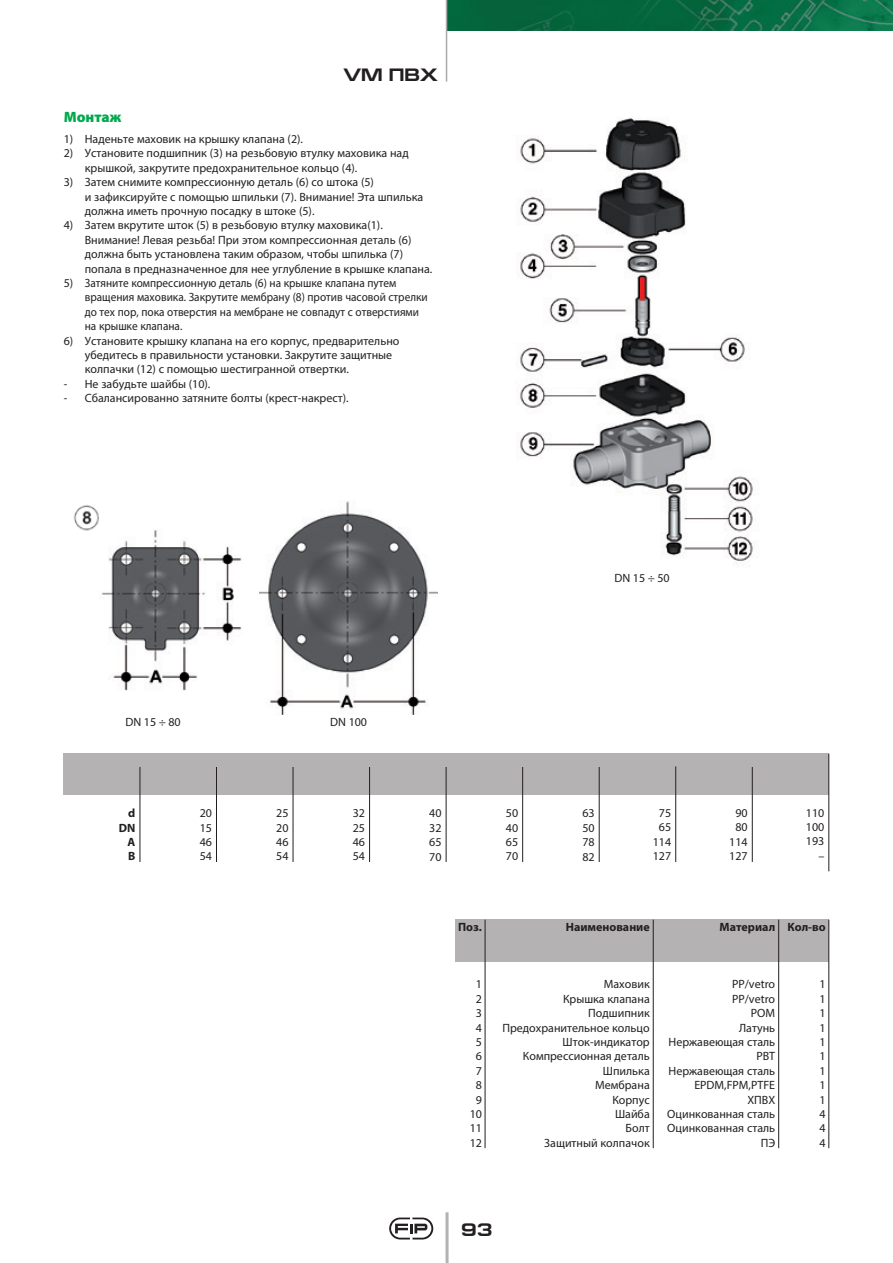
<style>
.page{position:relative;width:893px;height:1263px;background:#fff}
.page>*{position:absolute;margin:0;border:0;box-sizing:border-box;transform-origin:0 0}
.t1{font:700 18px "Europe Ext";color:#231f20}
.t2{font:900 15px "Myriad Pro";color:#00a94e}
.t3{font:12px/14.4px "Myriad Pro";color:#231f20;text-align:justify}
.t4{font:700 12px/14.4px "Myriad Pro";color:#231f20;text-align:right}
</style>
<div class="page">
<hr style="left:446px;top:1212px;width:3px;height:51px;background:#b4b2b2">
<svg style="left:389px;top:1217px;width:44px;height:22px"></svg>
<img style="left:447px;top:0;width:446px;height:30px">
<hr style="left:446px;top:0;width:1px;height:82px;background:#a8a9ad">
<img style="left:517px;top:118px;width:236px;height:447px">
<img style="left:73px;top:505px;width:26px;height:26px">
<img style="left:259px;top:501px;width:179px;height:213px">
<img style="left:101px;top:529px;width:141px;height:162px">
<div style="left:64px;top:754px;width:765px;height:41px;background:#b4b2b2"></div>
<hr style="left:828px;top:754px;width:1px;height:117px;background:#231f20">
<hr style="left:522px;top:767px;width:1px;height:95px;background:#231f20">
<hr style="left:599px;top:767px;width:1px;height:95px;background:#231f20">
<hr style="left:446px;top:767px;width:1px;height:95px;background:#231f20">
<hr style="left:293px;top:767px;width:1px;height:95px;background:#231f20">
<hr style="left:216px;top:767px;width:1px;height:95px;background:#231f20">
<hr style="left:140px;top:767px;width:1px;height:95px;background:#231f20">
<hr style="left:369px;top:767px;width:1px;height:95px;background:#231f20">
<hr style="left:675px;top:766px;width:1px;height:96px;background:#231f20">
<hr style="left:752px;top:767px;width:1px;height:95px;background:#231f20">
<div style="left:455px;top:920px;width:374px;height:42px;background:#b4b2b2"></div>
<hr style="left:828px;top:920px;width:1px;height:228px;background:#231f20">
<hr style="left:778px;top:920px;width:1px;height:228px;background:#231f20">
<hr style="left:485px;top:920px;width:1px;height:228px;background:#231f20">
<hr style="left:653px;top:920px;width:1px;height:228px;background:#231f20">
<h1 class="t1" style="left:343px;top:65px;width:96px">VM ПВХ</h1>
<p class="t2" style="left:64px;top:107px;width:59px">Монтаж</p>
<p class="t3" style="left:64px;top:132px;width:241px">1) Наденьте маховик на крышку клапана (2).</p>
<p class="t3" style="left:85px;top:146px;width:325px;text-indent:-21px">2) Установите подшипник (3) на резьбовую втулку маховика над крышкой, закрутите предохранительное кольцо (4).</p>
<p class="t3" style="left:85px;top:175px;width:340px;text-align:left;text-indent:-21px">3) Затем снимите компрессионную деталь (6) со штока (5)<br>и зафиксируйте с помощью шпильки (7). Внимание! Эта шпилька должна иметь прочную посадку в штоке (5).</p>
<p class="t3" style="left:85px;top:218px;width:349px;text-align:left;text-indent:-21px">4) Затем вкрутите шток (5) в резьбовую втулку маховика(1).<br>Внимание! Левая резьба! При этом компрессионная деталь (6) должна быть установлена таким образом, чтобы шпилька (7) попала в предназначенное для нее углубление в крышке клапана.</p>
<p class="t3" style="left:85px;top:276px;width:344px;text-align:left;text-indent:-21px">5) Затяните компрессионную деталь (6) на крышке клапана путем вращения маховика. Закрутите мембрану (8) против часовой стрелки до тех пор, пока отверстия на мембране не совпадут с отверстиями на крышке клапана.</p>
<p class="t3" style="left:85px;top:333px;width:316px;text-align:left;text-indent:-21px">6) Установите крышку клапана на его корпус, предварительно убедитесь в правильности установки. Закрутите защитные колпачки (12) с помощью шестигранной отвертки.</p>
<p class="t3" style="left:64px;top:376px;width:148px">- Не забудьте шайбы (10).</p>
<p class="t3" style="left:64px;top:391px;width:286px">- Сбалансированно затяните болты (крест-накрест).</p>
<p class="t3" style="left:125px;top:715px;width:57px">DN 15 ÷ 80</p>
<p class="t3" style="left:330px;top:715px;width:38px">DN 100</p>
<p class="t3" style="left:614px;top:570px;width:57px">DN 15 ÷ 50</p>
<p class="t4" style="left:119px;top:805px;width:18px">d<br>DN<br>A<br>B</p>
<p class="t3" style="left:806px;top:805px;width:20px;text-align:right">110<br>100<br>193 –</p>
<p class="t3" style="left:729px;top:805px;width:20px;text-align:center">90<br>80<br>114<br>127</p>
<p class="t3" style="left:200px;top:806px;width:14px">20<br>15<br>46<br>54</p>
<p class="t3" style="left:506px;top:806px;width:14px">50<br>40<br>65<br>70</p>
<p class="t3" style="left:582px;top:806px;width:14px">63<br>50<br>78<br>82</p>
<p class="t3" style="left:653px;top:805px;width:20px;text-align:center">75<br>65<br>114<br>127</p>
<p class="t3" style="left:276px;top:806px;width:14px">25<br>20<br>46<br>54</p>
<p class="t3" style="left:353px;top:806px;width:14px">32<br>25<br>46<br>54</p>
<p class="t3" style="left:429px;top:806px;width:14px">40<br>32<br>65<br>70</p>
<p class="t4" style="left:458px;top:919px;width:26px">Поз.</p>
<p class="t3" style="left:470px;top:977px;width:14px;text-align:center">1<br>2<br>3<br>4<br>5<br>6<br>7<br>8<br>9<br>10<br>11<br>12</p>
<p class="t4" style="left:566px;top:919px;width:85px">Наименование</p>
<p class="t4" style="left:720px;top:919px;width:57px">Материал</p>
<p class="t4" style="left:787px;top:919px;width:40px">Кол-во</p>
<p class="t3" style="left:502px;top:977px;width:149px;text-align:right">Маховик<br>Крышка клапана<br>Подшипник<br>Предохранительное кольцо<br>Шток-индикатор<br>Компрессионная деталь<br>Шпилька<br>Мембрана<br>Корпус<br>Шайба<br>Болт<br>Защитный колпачок</p>
<p class="t3" style="left:667px;top:977px;width:109px;text-align:right">PP/vetro<br>PP/vetro<br>POM<br>Латунь<br>Нержавеющая сталь<br>PBT<br>Нержавеющая сталь<br>EPDM,FPM,PTFE<br>ХПВХ<br>Оцинкованная сталь<br>Оцинкованная сталь<br>ПЭ</p>
<p class="t3" style="left:819px;top:977px;width:8px">1<br>1<br>1<br>1<br>1<br>1<br>1<br>1<br>1<br>4<br>4<br>4</p>
<h1 class="t1" style="left:461px;top:1220px;width:33px">93</h1>
</div>
